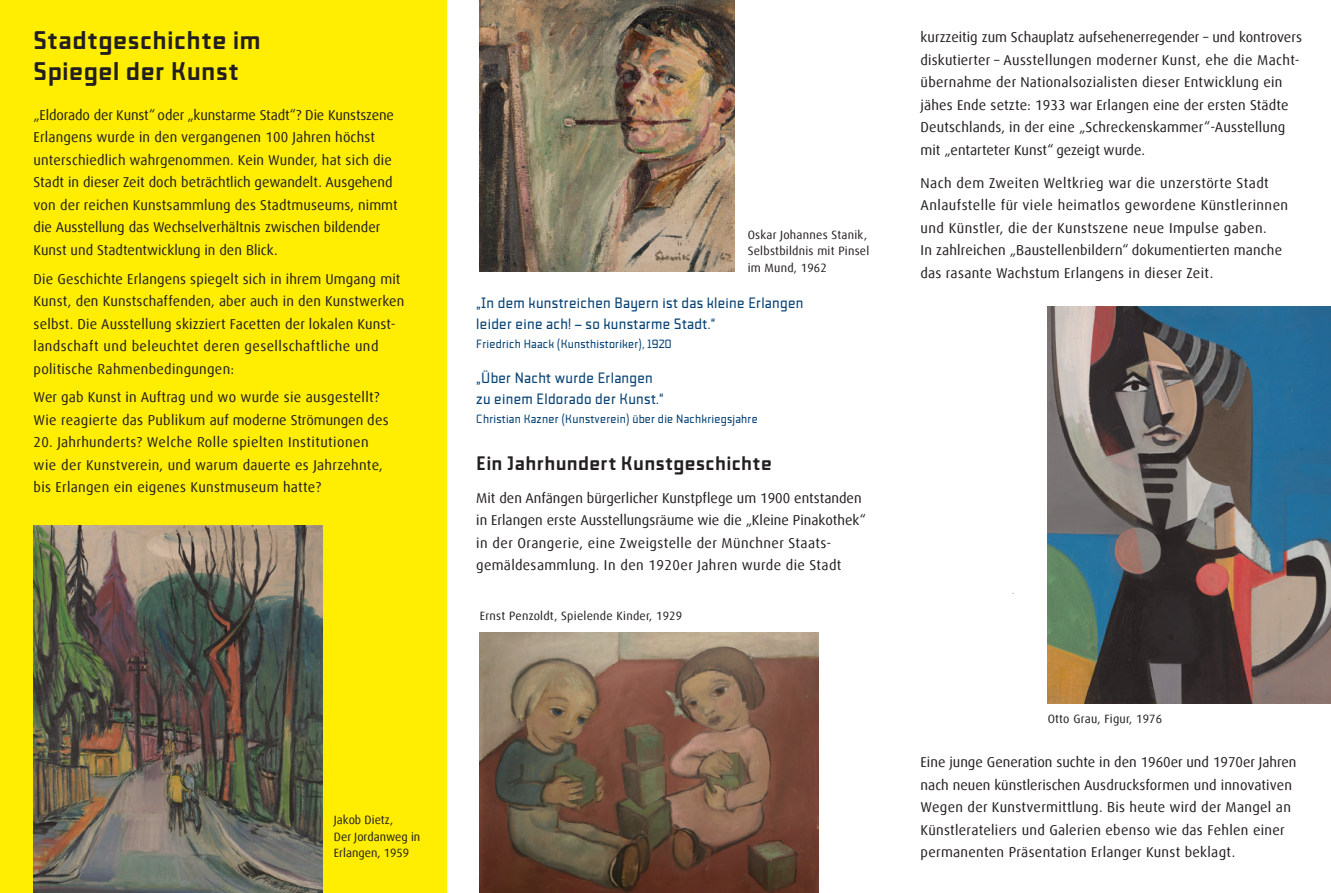
<style>
.page{position:relative;width:1331px;height:893px;background:#fff}
.page>*{position:absolute;margin:0;border:0;box-sizing:border-box;transform-origin:0 0}
.t1{font:700 25.5px/31.5px "Lab Sans Pro";letter-spacing:.02em;color:#231f20}
.t2{font:700 19.5px "Lab Sans Pro";letter-spacing:.015em;color:#231f20}
.t3{font:15px/21px "Lab Sans Pro";letter-spacing:.02em;color:#054174}
.t4{font:14.25px/22.5px "Dax Offc Pro";letter-spacing:.01em;color:#231f20}
.t5{font:12px/16.5px "Dax Offc Pro";letter-spacing:.02em;color:#231f20}
.t6{font:12px "Lab Sans Pro";letter-spacing:.02em;color:#054174}
.t7{font:12px/16.5px "Dax Offc Pro";color:#231f20}
</style>
<div class="page">
<div style="left:0;top:0;width:446px;height:893px;background:#ffee01"></div>
<img style="left:480px;top:632px;width:339px;height:261px">
<img style="left:34px;top:526px;width:289px;height:367px">
<img style="left:1048px;top:307px;width:283px;height:396px">
<img style="left:480px;top:0;width:254px;height:272px">
<h1 class="t1" style="left:34px;top:22px;width:229px">Stadtgeschichte im<br>Spiegel der Kunst</h1>
<p class="t4" style="left:34px;top:103px;width:365px">„Eldorado der Kunst“ oder „kunstarme Stadt“? Die Kunstszene Erlangens wurde in den vergangenen 100 Jahren höchst unterschiedlich wahrgenommen. Kein Wunder, hat sich die Stadt in dieser Zeit doch beträchtlich gewandelt. Ausgehend von der reichen Kunstsammlung des Stadtmuseums, nimmt die Ausstellung das Wechselverhältnis zwischen bildender Kunst und Stadtentwicklung in den Blick.</p>
<p class="t4" style="left:34px;top:267px;width:372px">Die Geschichte Erlangens spiegelt sich in ihrem Umgang mit Kunst, den Kunstschaffenden, aber auch in den Kunstwerken selbst. Die Ausstellung skizziert Facetten der lokalen Kunst&shy;landschaft und beleuchtet deren gesellschaftliche und politische Rahmenbedingungen:</p>
<p class="t4" style="left:34px;top:386px;width:357px">Wer gab Kunst in Auftrag und wo wurde sie ausgestellt?<br>Wie reagierte das Publikum auf moderne Strömungen des</p>
<p class="t4" style="left:34px;top:431px;width:351px">20. Jahrhunderts? Welche Rolle spielten Institutionen wie der Kunstverein, und warum dauerte es Jahrzehnte, bis Erlangen ein eigenes Kunstmuseum hatte?</p>
<p class="t7" style="left:334px;top:812px;width:88px">Jakob Dietz,<br>Der Jordanweg in<br>Erlangen, 1959</p>
<p class="t5" style="left:748px;top:226px;width:123px">Oskar Johannes Stanik,<br>Selbstbildnis mit Pinsel im Mund, 1962</p>
<p class="t3" style="left:476px;top:292px;width:329px">„In dem kunstreichen Bayern ist das kleine Erlangen leider eine ach! – so kunstarme Stadt.“</p>
<p class="t6" style="left:476px;top:336px;width:197px">Friedrich Haack (Kunsthistoriker), 1920</p>
<p class="t3" style="left:476px;top:367px;width:189px">„Über Nacht wurde Erlangen zu einem Eldorado der Kunst.“</p>
<p class="t6" style="left:476px;top:410px;width:283px">Christian Kazner (Kunstverein) über die Nachkriegsjahre</p>
<h2 class="t2" style="left:476px;top:448px;width:297px">Ein Jahrhundert Kunstgeschichte</h2>
<p class="t4" style="left:476px;top:487px;width:391px">Mit den Anfängen bürgerlicher Kunstpflege um 1900 entstanden in Erlangen erste Ausstellungsräume wie die „Kleine Pinakothek“ in der Orangerie, eine Zweigstelle der Münchner Staats&shy;gemäldesammlung. In den 1920er Jahren wurde die Stadt</p>
<p class="t5" style="left:480px;top:607px;width:204px">Ernst Penzoldt, Spielende Kinder, 1929</p>
<p class="t4" style="left:921px;top:26px;width:383px">kurzzeitig zum Schauplatz aufsehenerregender – und kontrovers diskutierter – Ausstellungen moderner Kunst, ehe die Macht&shy;übernahme der Nationalsozialisten dieser Entwicklung ein jähes Ende setzte: 1933 war Erlangen eine der ersten Städte Deutschlands, in der eine „Schreckenskammer“-Ausstellung mit „entarteter Kunst“ gezeigt wurde.</p>
<p class="t4" style="left:921px;top:172px;width:369px">Nach dem Zweiten Weltkrieg war die unzerstörte Stadt Anlaufstelle für viele heimatlos gewordene Künstlerinnen und Künstler, die der Kunstszene neue Impulse gaben.<br>In zahlreichen „Baustellenbildern“ dokumentierten manche das rasante Wachstum Erlangens in dieser Zeit.</p>
<p class="t5" style="left:1048px;top:710px;width:116px">Otto Grau, Figur, 1976</p>
<p class="t4" style="left:921px;top:751px;width:377px">Eine junge Generation suchte in den 1960er und 1970er Jahren nach neuen künstlerischen Ausdrucksformen und innovativen Wegen der Kunstvermittlung. Bis heute wird der Mangel an Künstlerateliers und Galerien ebenso wie das Fehlen einer permanenten Präsentation Erlanger Kunst beklagt.</p>
</div>
